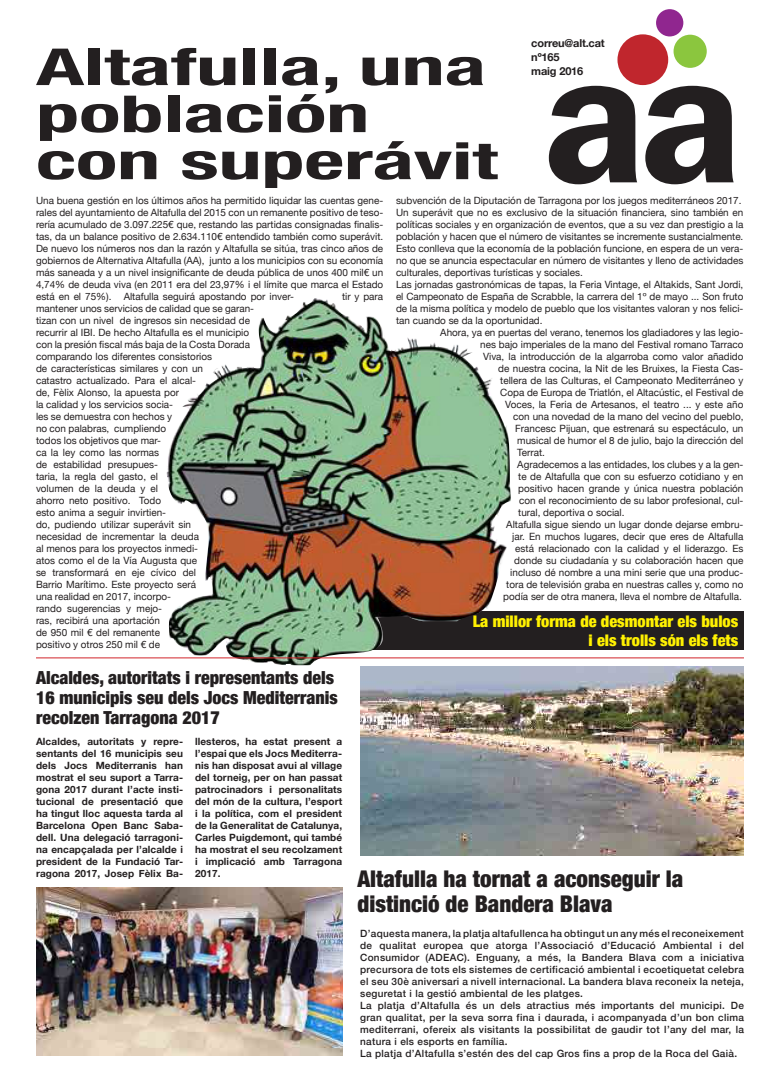
<style>
.page{position:relative;width:780px;height:1092px;background:#fff}
.page>*{position:absolute;margin:0;border:0;box-sizing:border-box;transform-origin:0 0}
.t1{font:600 191.7px "Franklin Gothic";color:#231f20}
.t2{font:700 condensed 51px/47px "Helvetica Neue";letter-spacing:-.005em;color:#231f20;scale:1.7 1}
.t3{font:31px "Franklin Gothic";color:#231f20}
.t4{font:900 condensed 23px/25px "Helvetica Neue";color:#231f20}
.t5{font:900 condensed 18px/20px "Helvetica Neue";color:#231f20}
.t6{font:900 condensed 16px "Helvetica Neue";color:#fff101}
.t7{font:700 11px/14px "Helvetica Neue";letter-spacing:-.015em;color:#231f20}
.t8{font:10px/12px "Helvetica Neue";color:#231f20;text-align:justify}
.t9{font:500 10px/12px "Helvetica Neue";letter-spacing:.03em;color:#231f20;text-align:justify}
.t10{font:700 10px/12px "Helvetica Neue";letter-spacing:.01em;color:#231f20;text-align:justify}
</style>
<div class="page">
<div style="left:656px;top:9px;width:27px;height:27px;background:#90268f;border-radius:50%"></div>
<div style="left:617px;top:34px;width:51px;height:51px;background:#c0262d;border-radius:50%"></div>
<div style="left:673px;top:35px;width:33px;height:33px;background:#8bc63e;border-radius:50%"></div>
<div style="left:369px;top:611px;width:375px;height:38px;background:#231f20"></div>
<img style="left:166px;top:298px;width:345px;height:367px">
<hr style="left:36px;top:657px;width:708px;height:1px;background:#d1232a">
<img style="left:360px;top:666px;width:384px;height:189px">
<img style="left:36px;top:887px;width:306px;height:168px">
<p class="t7" style="left:531px;top:36px;width:75px">correu@alt.cat nº165</p>
<p class="t7" style="left:531px;top:64px;width:54px">maig 2016</p>
<p class="t2" style="left:36px;top:40px;width:273px">Altafulla, una población con superávit</p>
<p class="t1" style="left:543px;top:0;width:202px">aa</p>
<p class="t3" style="left:569px;top:184px;width:151px">www.alt.cat</p>
<p class="t8" style="left:36px;top:195px;width:349px">Una buena gestión en los últimos años ha permitido liquidar las cuentas gene&shy;rales del ayuntamiento de Altafulla del 2015 con un remanente positivo de teso&shy;rería acumulado de 3.097.225€ que, restando las partidas consignadas finalis&shy;tas, da un balance positivo de 2.634.110€ entendido también como superávit.<br>De nuevo los números nos dan la razón y Altafulla se sitúa, tras cinco años de gobiernos de Alternativa Altafulla (AA), junto a los municipios con su economía más saneada y a un nivel insignificante de deuda pública de unos 400 mil€ un 4,74% de deuda viva (en 2011 era del 23,97% i el límite que marca el Estado está en el 75%). Altafulla seguirá apostando por inver-</p>
<p class="t8" style="left:396px;top:195px;width:347px">subvención de la Diputación de Tarragona por los juegos mediterráneos 2017.</p>
<p class="t8" style="left:396px;top:207px;width:349px">Un superávit que no es exclusivo de la situación financiera, sino también en políticas sociales y en organización de eventos, que a su vez dan prestigio a la población y hacen que el número de visitantes se incremente sustancialmente.<br>Esto conlleva que la economía de la población funcione, en espera de un vera&shy;no que se anuncia espectacular en número de visitantes y lleno de actividades culturales, deportivas turísticas y sociales.</p>
<p class="t8" style="left:396px;top:279px;width:349px">Las jornadas gastronómicas de tapas, la Feria Vintage, el Altakids, Sant Jordi, el Campeonato de España de Scrabble, la carrera del 1º de mayo ... Son fruto de la misma política y modelo de pueblo que los visitantes valoran y nos felici&shy;tan cuando se da la oportunidad.</p>
<p class="t8" style="left:440px;top:327px;width:304px">Ahora, ya en puertas del verano, tenemos los gladiadores y las legio-</p>
<p class="t8" style="left:480px;top:339px;width:265px">nes bajo imperiales de la mano del Festival romano Tarraco</p>
<p class="t8" style="left:483px;top:351px;width:262px">Viva, la introducción de la algarroba como valor añadido</p>
<p class="t8" style="left:498px;top:363px;width:246px">de nuestra cocina, la Nit de les Bruixes, la Fiesta Cas-</p>
<p class="t8" style="left:500px;top:375px;width:244px">tellera de las Culturas, el Campeonato Mediterráneo y</p>
<p class="t8" style="left:500px;top:387px;width:244px">Copa de Europa de Triatlón, el Altacústic, el Festival de</p>
<p class="t8" style="left:505px;top:399px;width:240px">Voces, la Feria de Artesanos, el teatro ... y este año</p>
<p class="t8" style="left:513px;top:411px;width:232px">con una novedad de la mano del vecino del pueblo,</p>
<p class="t8" style="left:515px;top:423px;width:229px">Francesc Pijuan, que estrenará su espectáculo, un</p>
<p class="t8" style="left:517px;top:435px;width:227px">musical de humor el 8 de julio, bajo la dirección del</p>
<p class="t8" style="left:517px;top:447px;width:29px">Terrat.</p>
<p class="t8" style="left:517px;top:459px;width:228px">Agradecemos a las entidades, los clubes y a la gen&shy;te de Altafulla que con su esfuerzo cotidiano y en positivo hacen grande y única nuestra población con el reconocimiento de su labor profesional, cul&shy;tural, deportiva o social.</p>
<p class="t8" style="left:503px;top:519px;width:242px;text-align:right">Altafulla sigue siendo un lugar donde dejarse embru&shy;jar. En muchos lugares, decir que eres de Altafulla está relacionado con la calidad y el liderazgo. Es donde su ciudadanía y su colaboración hacen que incluso dé nombre a una mini serie que una produc&shy;tora de televisión graba en nuestras calles y, como no podía ser de otra manera, lleva el nombre de Altafulla.</p>
<p class="t8" style="left:342px;top:291px;width:43px">tir y para</p>
<p class="t8" style="left:36px;top:303px;width:219px;text-align:left">mantener unos servicios de calidad que se garan&shy;tizan con un nivel de ingresos sin necesidad de recurrir al IBI. De hecho Altafulla es el municipio con la presión fiscal más baja de la Costa Dorada comparando los diferentes consistorios<br>de características similares y con un<br>catastro actualizado. Para el alcal-<br>de, Fèlix Alonso, la apuesta por<br>la calidad y los servicios socia-<br>les se demuestra con hechos y<br>no con palabras, cumpliendo<br>todos los objetivos que mar-<br>ca la ley como las normas<br>de estabilidad presupues-<br>taria, la regla del gasto, el<br>volumen de la deuda y el<br>ahorro neto positivo. Todo<br>esto anima a seguir invirtien-<br>do, pudiendo utilizar superávit sin<br>necesidad de incrementar la deuda<br>al menos para los proyectos inmedi-<br>atos como el de la Vía Augusta que<br>se transformará en eje cívico del<br>Barrio Marítimo. Este proyecto será<br>una realidad en 2017, incorpo-<br>rando sugerencias y mejo-<br>ras, recibirá una aportación<br>de 950 mil € del remanente<br>positivo y otros 250 mil € de</p>
<p class="t6" style="left:472px;top:607px;width:267px">La millor forma de desmontar els bulos</p>
<p class="t6" style="left:588px;top:626px;width:151px">i els trolls són els fets</p>
<p class="t5" style="left:36px;top:666px;width:303px">Alcaldes, autoritats i representants dels<br>16 municipis seu dels Jocs Mediterranis recolzen Tarragona 2017</p>
<p class="t10" style="left:36px;top:735px;width:149px">Alcaldes, autoritats y repre&shy;sentants del 16 municipis seu dels Jocs Mediterranis han mostrat el seu suport a Tarra&shy;gona 2017 durant l’acte insti&shy;tucional de presentació que ha tingut lloc aquesta tarda al Barcelona Open Banc Saba&shy;dell. Una delegació tarragoni&shy;na encapçalada per l’alcalde i president de la Fundació Tar&shy;ragona 2017, Josep Fèlix Ba-</p>
<p class="t10" style="left:195px;top:735px;width:149px">llesteros, ha estat present a l’espai que els Jocs Mediterra&shy;nis han disposat avui al village del torneig, per on han passat patrocinadors i personalitats del món de la cultura, l’esport i la política, com el president de la Generalitat de Catalunya, Carles Puigdemont, qui també ha mostrat el seu recolzament i implicació amb Tarragona 2017.</p>
<p class="t4" style="left:357px;top:864px;width:327px">Altafulla ha tornat a aconseguir la distinció de Bandera Blava</p>
<p class="t9" style="left:360px;top:926px;width:385px">D’aquesta manera, la platja altafullenca ha obtingut un any més el reconeixement de qualitat europea que atorga l’Associació d’Educació Ambiental i del Consumidor (ADEAC). Enguany, a més, la Bandera Blava com a iniciativa precursora de tots els sistemes de certificació ambiental i ecoetiquetat celebra el seu 30è aniversari a nivell internacional. La bandera blava reconeix la neteja, seguretat i la gestió ambiental de les platges.</p>
<p class="t9" style="left:360px;top:998px;width:385px">La platja d’Altafulla és un dels atractius més importants del municipi. De gran qualitat, per la seva sorra fina i daurada, i acompanyada d’un bon clima mediterrani, ofereix als visitants la possibilitat de gaudir tot l’any del mar, la natura i els esports en família.</p>
<p class="t9" style="left:360px;top:1046px;width:378px">La platja d’Altafulla s’estén des del cap Gros fins a prop de la Roca del Gaià.</p>
</div>
